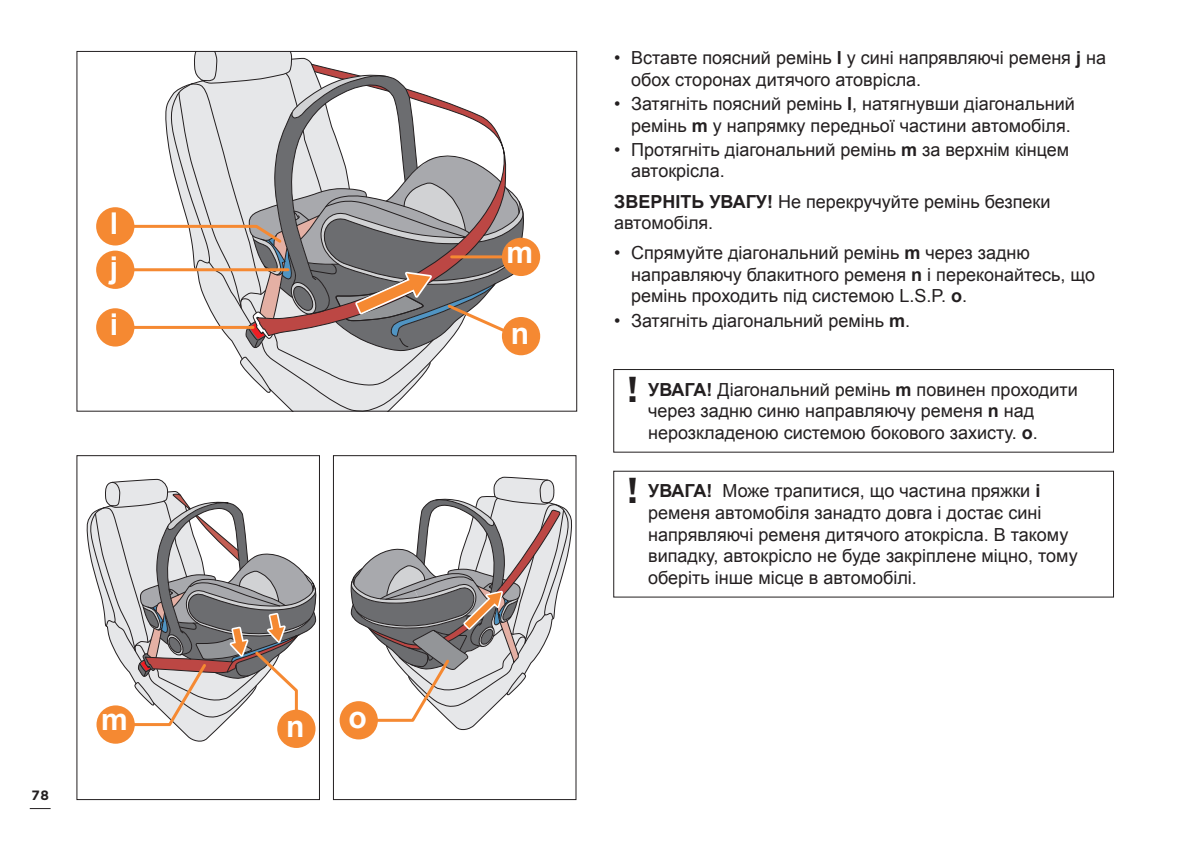
<style>
.page{position:relative;width:1191px;height:851px;background:#fff}
.page>*{position:absolute;margin:0;border:0;box-sizing:border-box;transform-origin:0 0}
.t1{font:700 30px "Arial";color:#fff}
.t2{font:18px/21.6px "Arial";color:#231f20}
.t3{font:700 13.5px "Gotham";color:#231f20}
.s1{font-weight:700}
.s2{font-family:"Gotham";font-weight:700;font-size:36px}
</style>
<div class="page">
<hr style="left:30px;top:807px;width:21px;height:2px;background:#231f20">
<div style="left:613px;top:369px;width:500px;height:83px;border:1px solid #231f20"></div>
<div style="left:77px;top:455px;width:243px;height:344px;border:1px solid #231f20"></div>
<div style="left:333px;top:455px;width:243px;height:344px;border:1px solid #231f20"></div>
<div style="left:502px;top:317px;width:38px;height:38px;background:#f58932;border-radius:50%"></div>
<div style="left:277px;top:709px;width:38px;height:38px;background:#f58932;border-radius:50%"></div>
<div style="left:502px;top:238px;width:38px;height:38px;background:#f58932;border-radius:50%"></div>
<div style="left:96px;top:308px;width:38px;height:38px;background:#f58932;border-radius:50%"></div>
<svg style="left:350px;top:476px;width:222px;height:255px"></svg>
<div style="left:339px;top:701px;width:39px;height:38px;background:#f58932;border-radius:50%"></div>
<div style="left:96px;top:250px;width:38px;height:39px;background:#f58932;border-radius:50%"></div>
<div style="left:96px;top:207px;width:38px;height:38px;background:#f58932;border-radius:50%"></div>
<svg style="left:86px;top:478px;width:231px;height:265px"></svg>
<svg style="left:127px;top:51px;width:399px;height:360px"></svg>
<h1 class="t1" style="left:110px;top:204px;width:10px">l</h1>
<h1 class="t1" style="left:110px;top:247px;width:10px">j</h1>
<h1 class="t1" style="left:110px;top:305px;width:10px">i</h1>
<p class="t3" style="left:31px;top:786px;width:19px">78</p>
<h1 class="t1" style="left:101px;top:699px;width:28px">m</h1>
<h1 class="t1" style="left:348px;top:697px;width:20px">o</h1>
<h1 class="t1" style="left:286px;top:706px;width:20px">n</h1>
<h1 class="t1" style="left:506px;top:232px;width:28px">m</h1>
<h1 class="t1" style="left:511px;top:313px;width:20px">n</h1>
<p class="t2" style="left:631px;top:47px;width:476px;text-indent:-17px">• Вставте поясний ремінь <span class="s1">l</span> у сині напрявляючі ременя <span class="s1">j</span> на обох сторонах дитячого атоврісла.</p>
<p class="t2" style="left:614px;top:93px;width:462px;text-align:right">• Затягніть поясний ремінь <span class="s1">l</span>, натягнувши діагональний ремінь <span class="s1">m</span> у напрямку передньої частини автомобіля.</p>
<p class="t2" style="left:631px;top:139px;width:440px;text-indent:-17px">• Протягніть діагональний ремінь <span class="s1">m</span> за верхнім кінцем автокрісла.</p>
<p class="t2" style="left:614px;top:190px;width:438px"><span class="s1">Зверніть увагу!</span> Не перекручуйте ремінь безпеки автомобіля.</p>
<p class="t2" style="left:631px;top:242px;width:465px;text-indent:-17px">• Спрямуйте діагональний ремінь <span class="s1">m</span> через задню направляючу блакитного ременя <span class="s1">n</span> і переконайтесь, що ремінь проходить під системою L.S.P. <span class="s1">o</span>.</p>
<p class="t2" style="left:614px;top:309px;width:297px">• Затягніть діагональний ремінь <span class="s1">m</span>.</p>
<p class="t2" style="left:648px;top:379px;width:431px;text-indent:-21px"><span class="s2">!</span> <span class="s1">УВАГА!</span> Діагональний ремінь <span class="s1">m</span> повинен проходити через задню синю направляючу ременя <span class="s1">n</span> над нерозкладеною системою бокового захисту. <span class="s1">o</span>.</p>
<p class="t2" style="left:648px;top:480px;width:431px;text-indent:-21px"><span class="s2">!</span> <span class="s1">УВАГА!</span> Може трапитися, що частина пряжки <span class="s1">i </span>ременя автомобіля занадто довга і достає сині напрявляючі ременя дитячого атокрісла. В такому випадку, автокрісло не буде закріплене міцно, тому оберіть інше місце в автомобілі.</p>
</div>
